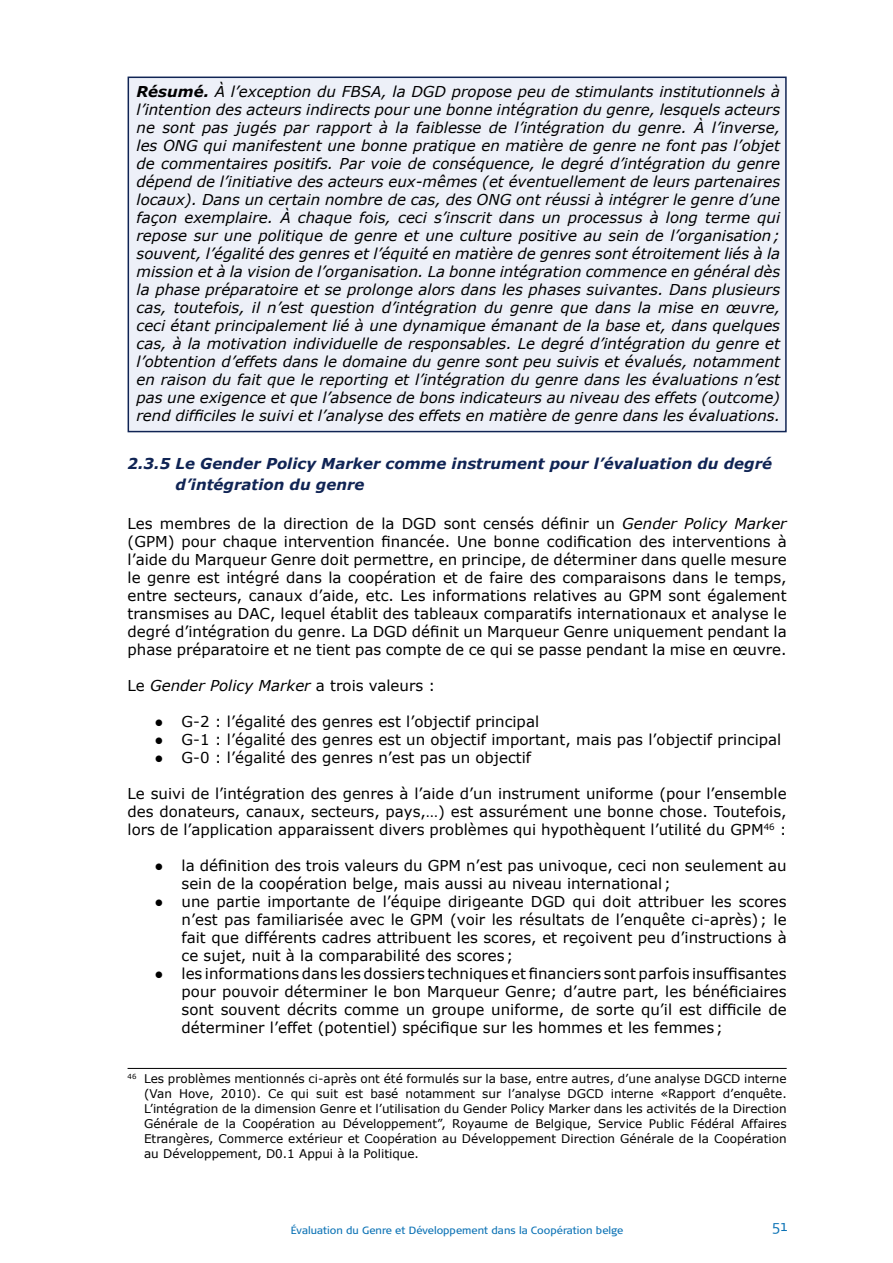
<style>
.page{position:relative;width:893px;height:1263px;background:#fff}
.page>*{position:absolute;margin:0;border:0;box-sizing:border-box;transform-origin:0 0}
.t1{font:15px/18px "Verdana";color:#000;text-align:justify}
.t2{font:italic 15px/18px "Verdana";color:#000;text-align:justify}
.t3{font:italic 700 15px/21px "Verdana";color:#102454}
.t4{font:300 15px "Signa Normal";color:#0b72b5}
.t5{font:12px/15px "Verdana";color:#000;text-align:justify}
.t6{font:10.5px "Signa Normal";color:#0b72b5}
.s1{font-weight:700}
.s2{font-style:italic}
.s3{font-style:normal}
</style>
<div class="page">
<div style="left:128px;top:77px;width:659px;height:355px;background:#edf0f8;border:2px solid #102454"></div>
<hr style="left:128px;top:1068px;width:659px;height:1px;background:#000">
<p class="t2" style="left:137px;top:82px;width:645px"><span class="s1">Résumé.</span> À l’exception du FBSA, la DGD propose peu de stimulants institutionnels à l’intention des acteurs indirects pour une bonne intégration du genre, lesquels acteurs ne sont pas jugés par rapport à la faiblesse de l’intégration du genre. À l’inverse, les ONG qui manifestent une bonne pratique en matière de genre ne font pas l’objet de commentaires positifs. Par voie de conséquence, le degré d’intégration du genre dépend de l’initiative des acteurs eux-mêmes (et éventuellement de leurs partenaires locaux). Dans un certain nombre de cas, des ONG ont réussi à intégrer le genre d’une façon exemplaire. À chaque fois, ceci s’inscrit dans un processus à long terme qui repose sur une politique de genre et une culture positive au sein de l’organisation; souvent, l’égalité des genres et l’équité en matière de genres sont étroitement liés à la mission et à la vision de l’organisation. La bonne intégration commence en général dès la phase préparatoire et se prolonge alors dans les phases suivantes. Dans plusieurs cas, toutefois, il n’est question d’intégration du genre que dans la mise en œuvre, ceci étant principalement lié à une dynamique émanant de la base et, dans quelques cas, à la motivation individuelle de responsables. Le degré d’intégration du genre et l’obtention d’effets dans le domaine du genre sont peu suivis et évalués, notamment en raison du fait que le reporting et l’intégration du genre dans les évaluations n’est pas une exigence et que l’absence de bons indicateurs au niveau des effets (outcome) rend difficiles le suivi et l’analyse des effets en matière de genre dans les évaluations.</p>
<p class="t3" style="left:176px;top:452px;width:598px;text-indent:-48px">2.3.5 Le Gender Policy Marker comme instrument pour l’évaluation du degré d’intégration du genre</p>
<p class="t1" style="left:128px;top:514px;width:661px">Les membres de la direction de la DGD sont censés définir un <span class="s2">Gender Policy Marker </span>(GPM) pour chaque intervention financée. Une bonne codification des interventions à l’aide du Marqueur Genre doit permettre, en principe, de déterminer dans quelle mesure le genre est intégré dans la coopération et de faire des comparaisons dans le temps, entre secteurs, canaux d’aide, etc. Les informations relatives au GPM sont également transmises au DAC, lequel établit des tableaux comparatifs internationaux et analyse le degré d’intégration du genre. La DGD définit un Marqueur Genre uniquement pendant la phase préparatoire et ne tient pas compte de ce qui se passe pendant la mise en œuvre.</p>
<p class="t2" style="left:128px;top:676px;width:309px"><span class="s3">Le</span> Gender Policy Marker <span class="s3">a trois valeurs :</span></p>
<p class="t1" style="left:155px;top:712px;width:386px">● G-2 : l’égalité des genres est l’objectif principal</p>
<p class="t1" style="left:155px;top:730px;width:628px">● G-1 : l’égalité des genres est un objectif important, mais pas l’objectif principal</p>
<p class="t1" style="left:155px;top:748px;width:378px">● G-0 : l’égalité des genres n’est pas un objectif</p>
<p class="t1" style="left:128px;top:784px;width:661px">Le suivi de l’intégration des genres à l’aide d’un instrument uniforme (pour l’ensemble des donateurs, canaux, secteurs, pays,…) est assurément une bonne chose. Toutefois, lors de l’application apparaissent divers problèmes qui hypothèquent l’utilité du GPM<sup>46</sup> :</p>
<p class="t1" style="left:182px;top:856px;width:607px;text-indent:-27px">● la définition des trois valeurs du GPM n’est pas univoque, ceci non seulement au sein de la coopération belge, mais aussi au niveau international ;</p>
<p class="t1" style="left:182px;top:892px;width:607px;text-indent:-27px">● une partie importante de l’équipe dirigeante DGD qui doit attribuer les scores n’est pas familiarisée avec le GPM (voir les résultats de l’enquête ci-après) ; le fait que différents cadres attribuent les scores, et reçoivent peu d’instructions à ce sujet, nuit à la comparabilité des scores;</p>
<p class="t1" style="left:182px;top:964px;width:607px;text-indent:-27px">● les informations dans les dossiers techniques et financiers sont parfois insuffisantes pour pouvoir déterminer le bon Marqueur Genre; d’autre part, les bénéficiaires sont souvent décrits comme un groupe uniforme, de sorte qu’il est difficile de déterminer l’effet (potentiel) spécifique sur les hommes et les femmes;</p>
<p class="t5" style="left:144px;top:1071px;width:644px;text-indent:-16px"><sup>46</sup> Les problèmes mentionnés ci-après ont été formulés sur la base, entre autres, d’une analyse DGCD interne (Van Hove, 2010). Ce qui suit est basé notamment sur l’analyse DGCD interne «Rapport d’enquête.<br>L’intégration de la dimension Genre et l’utilisation du Gender Policy Marker dans les activités de la Direction Générale de la Coopération au Développement”, Royaume de Belgique, Service Public Fédéral Affaires Etrangères, Commerce extérieur et Coopération au Développement Direction Générale de la Coopération au Développement, D0.1 Appui à la Politique.</p>
<p class="t6" style="left:291px;top:1224px;width:334px">Évaluation du Genre et Développement dans la Coopération belge</p>
<p class="t4" style="left:773px;top:1217px;width:16px">51</p>
</div>
